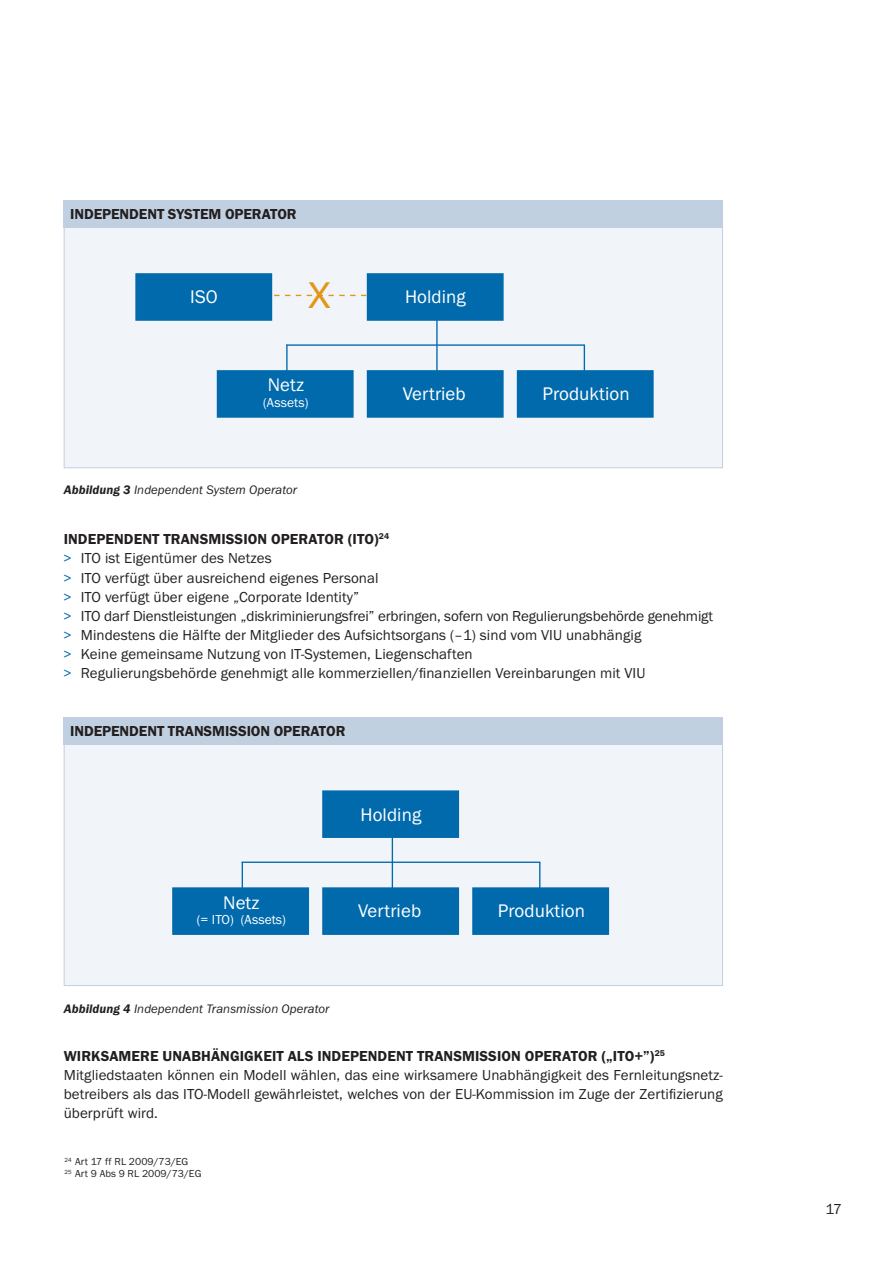
<style>
.page{position:relative;width:893px;height:1263px;background:#fff}
.page>*{position:absolute;margin:0;border:0;box-sizing:border-box;transform-origin:0 0}
.t1{font:36px "Helvetica Neue";color:#e29616}
.t2{font:18.9px "Franklin Got Itc T";letter-spacing:.005em;color:#fff}
.t3{font:15px/19.2px "Franklin Got Itc T";letter-spacing:.005em;color:#231f20}
.t4{font:600 15px "Franklin Got Itc T";letter-spacing:-.005em;color:#231f20}
.t5{font:13.5px "Franklin Got Itc T";letter-spacing:.005em;color:#fff}
.t6{font:italic 12.75px "Franklin Got Itc T";letter-spacing:.005em;color:#231f20}
.t7{font:10.5px/12px "Franklin Got Itc T";letter-spacing:.005em;color:#231f20}
.s1{font-weight:600}
.s2{color:#006aad}
</style>
<div class="page">
<div style="left:64px;top:200px;width:659px;height:268px;background:#f1f4f8;border:1px solid #c1d0e0"></div>
<div style="left:64px;top:200px;width:659px;height:27px;background:#c1d0e0"></div>
<div style="left:64px;top:718px;width:659px;height:268px;background:#f1f4f8;border:1px solid #c1d0e0"></div>
<div style="left:64px;top:718px;width:659px;height:27px;background:#c1d0e0"></div>
<hr style="left:392px;top:823px;width:1px;height:71px;background:#006aad">
<hr style="left:242px;top:862px;width:1px;height:43px;background:#006aad">
<hr style="left:539px;top:862px;width:1px;height:43px;background:#006aad">
<hr style="left:242px;top:861px;width:298px;height:2px;background:#006aad">
<div style="left:322px;top:790px;width:137px;height:48px;background:#006aad;border:1px solid #006aad"></div>
<div style="left:172px;top:887px;width:137px;height:48px;background:#006aad;border:1px solid #006aad"></div>
<div style="left:322px;top:887px;width:137px;height:48px;background:#006aad;border:1px solid #006aad"></div>
<div style="left:472px;top:887px;width:137px;height:48px;background:#006aad;border:1px solid #006aad"></div>
<hr style="left:436px;top:306px;width:2px;height:71px;background:#006aad">
<hr style="left:286px;top:345px;width:2px;height:43px;background:#006aad">
<hr style="left:584px;top:345px;width:1px;height:43px;background:#006aad">
<hr style="left:286px;top:344px;width:299px;height:2px;background:#006aad">
<div style="left:367px;top:273px;width:137px;height:48px;background:#006aad;border:1px solid #006aad"></div>
<div style="left:135px;top:273px;width:137px;height:48px;background:#006aad;border:1px solid #006aad"></div>
<div style="left:217px;top:370px;width:137px;height:48px;background:#006aad;border:1px solid #006aad"></div>
<div style="left:367px;top:370px;width:137px;height:48px;background:#006aad;border:1px solid #006aad"></div>
<div style="left:517px;top:370px;width:137px;height:48px;background:#006aad;border:1px solid #006aad"></div>
<svg style="left:274px;top:295px;width:92px;height:1px"></svg>
<p class="t4" style="left:70px;top:205px;width:15px">INDEPENDENT</p>
<p class="t4" style="left:168px;top:205px;width:19px">SYSTEM</p>
<p class="t4" style="left:225px;top:205px;width:20px">OPERATOR</p>
<h1 class="t1" style="left:309px;top:274px;width:23px">X</h1>
<p class="t2" style="left:190px;top:287px;width:28px">ISO</p>
<p class="t2" style="left:405px;top:287px;width:62px">Holding</p>
<p class="t2" style="left:268px;top:375px;width:38px">N etz</p>
<p class="t5" style="left:263px;top:395px;width:47px">(Assets)</p>
<p class="t6" style="left:64px;top:483px;width:235px"><span class="s1">Abbildung 3</span> Independent System Operator</p>
<p class="t2" style="left:403px;top:383px;width:65px">Vertrieb</p>
<p class="t2" style="left:542px;top:383px;width:89px">Produktion</p>
<p class="t3" style="left:64px;top:530px;width:651px"><span class="s1">INDEPENDENT TRANSMISSION OPERATOR (ITO)</span><sup>24<br></sup><span class="s2">&gt;</span> ITO ist Eigentümer des N etzes<br><span class="s2">&gt;</span> ITO verfügt über ausreichend eigenes Personal<br><span class="s2">&gt;</span> ITO verfügt über eigene „Corporate Identity”<br><span class="s2">&gt;</span> ITO darf Dienstleistungen „diskriminierungsfrei” erbringen, sofern von Regulierungsbehörde genehmigt <span class="s2">&gt;</span> M indestens die Hälfte der M itglieder des Aufsichtsorgans (–1) sind vom VIU unabhängig<br><span class="s2">&gt;</span> Keine gemeinsame N utzung von IT-Systemen, Liegenschaften<br><span class="s2">&gt;</span> Regulierungsbehörde genehmigt alle kommerziellen/finanziellen Vereinbarungen mit VIU</p>
<p class="t4" style="left:70px;top:723px;width:15px">INDEPENDENT</p>
<p class="t4" style="left:168px;top:723px;width:17px">TRANSMISSION</p>
<p class="t4" style="left:274px;top:723px;width:20px">OPERATOR</p>
<p class="t2" style="left:360px;top:804px;width:62px">Holding</p>
<p class="t2" style="left:223px;top:892px;width:38px">N etz</p>
<p class="t5" style="left:197px;top:912px;width:91px">(= ITO) (Assets)</p>
<p class="t2" style="left:358px;top:900px;width:65px">Vertrieb</p>
<p class="t2" style="left:498px;top:900px;width:89px">Produktion</p>
<p class="t6" style="left:64px;top:1002px;width:267px"><span class="s1">Abbildung 4</span> Independent Transmission Operator</p>
<p class="t3" style="left:64px;top:1046px;width:661px"><span class="s1">WIRKSAMERE UNABHÄNGIGKEIT ALS INDEPENDENT TRANSMISSION OPERATOR („ITO+”)</span><sup>25<br></sup>M itgliedstaaten können ein Modell wählen, das eine wirksamere Unabhängigkeit des Fernleitungsnetz&shy;betreibers als das ITO-Modell gewährleistet, welches von der EU-Kommission im Zuge der Zertifizierung überprüft wird.</p>
<p class="t7" style="left:65px;top:1155px;width:138px"><sup>24</sup> Art 17 ff RL 2009/73/EG<br><sup>25</sup> Art 9 Abs 9 RL 2009/73/EG</p>
<p class="t3" style="left:825px;top:1199px;width:18px">17</p>
</div>
